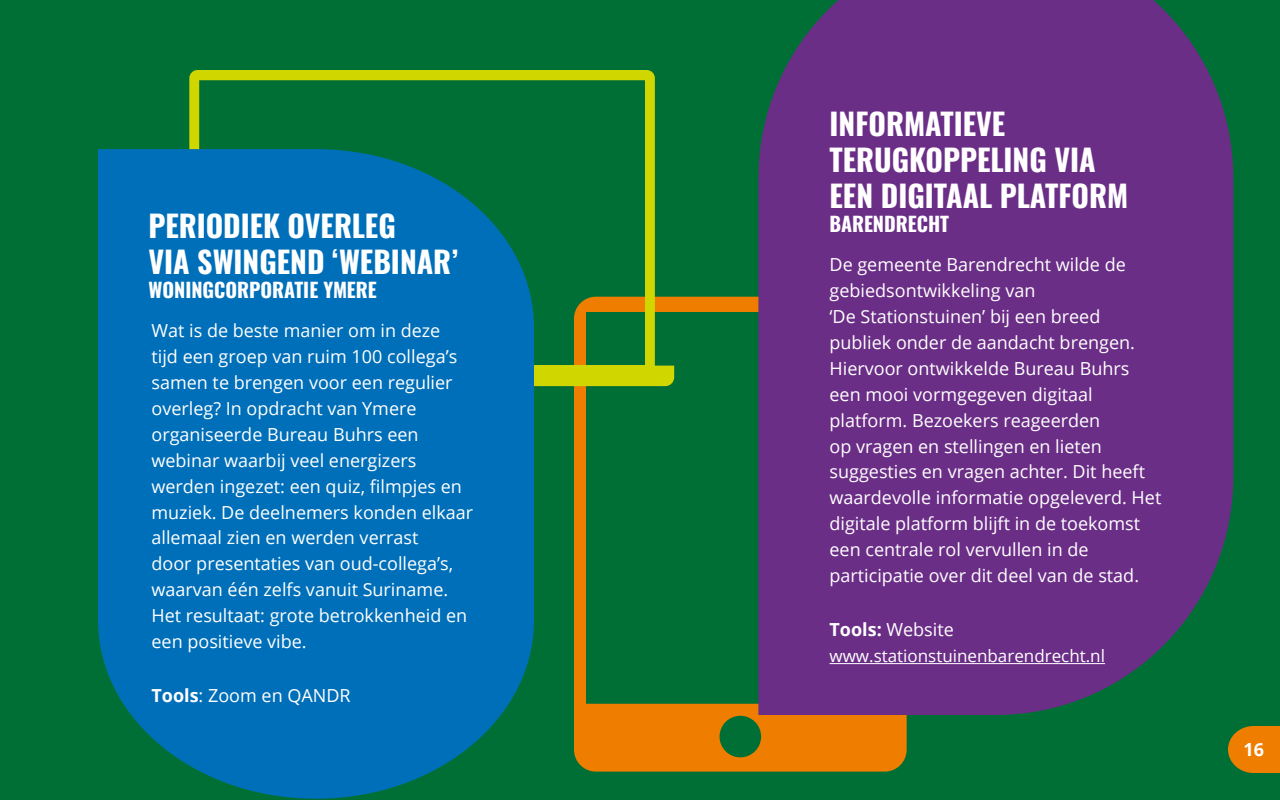
<style>
.page{position:relative;width:1280px;height:800px;background:#006f35}
.page>*{position:absolute;margin:0;border:0;box-sizing:border-box;transform-origin:0 0}
.t1{font:700 30px/36px "Oswald";color:#fff}
.t2{font:700 20px "Oswald";color:#fff}
.t3{font:18px/26px "Open Sans";color:#fff}
.t4{font:700 18px "Open Sans";color:#fff}
.t5{font:17px "Open Sans";color:#fff}
.s1{font-weight:700}
</style>
<div class="page">
<svg style="left:574px;top:297px;width:333px;height:475px"></svg>
<svg style="left:189px;top:70px;width:485px;height:316px"></svg>
<svg style="left:98px;top:149px;width:436px;height:650px;background:#006fad"></svg>
<div style="left:758px;top:0;width:475px;height:715px;background:#6b2e87"></div>
<hr style="left:830px;top:663px;width:275px;height:1px;background:#fff">
<svg style="left:1228px;top:726px;width:52px;height:47px;background:#d57b05"></svg>
<h1 class="t1" style="left:148px;top:205px;width:311px">PERIODIEK OVERLEG<br>VIA SWINGEND ‘WEBINAR’</h1>
<p class="t2" style="left:148px;top:272px;width:230px">WONINGCORPORATIE YMERE</p>
<p class="t3" style="left:152px;top:317px;width:323px">Wat is de beste manier om in deze<br>tijd een groep van ruim 100 collega’s samen te brengen voor een regulier overleg? In opdracht van Ymere organiseerde Bureau Buhrs een webinar waarbij veel energizers werden ingezet: een quiz, filmpjes en muziek. De deelnemers konden elkaar allemaal zien en werden verrast<br>door presentaties van oud-collega’s, waarvan één zelfs vanuit Suriname.<br>Het resultaat: grote betrokkenheid en een positieve vibe.</p>
<p class="t3" style="left:152px;top:682px;width:201px"><span class="s1">Tools</span>: Zoom en QANDR</p>
<h1 class="t1" style="left:830px;top:103px;width:300px">INFORMATIEVE<br>TERUGKOPPELING VIA<br>EEN DIGITAAL PLATFORM</h1>
<p class="t2" style="left:830px;top:206px;width:121px">BARENDRECHT</p>
<p class="t3" style="left:830px;top:251px;width:333px">De gemeente Barendrecht wilde de gebiedsontwikkeling van<br>‘De Stationstuinen’ bij een breed publiek onder de aandacht brengen.<br>Hiervoor ontwikkelde Bureau Buhrs een mooi vormgegeven digitaal platform. Bezoekers reageerden<br>op vragen en stellingen en lieten suggesties en vragen achter. Dit heeft waardevolle informatie opgeleverd. Het digitale platform blijft in de toekomst een centrale rol vervullen in de participatie over dit deel van de stad.</p>
<p class="t3" style="left:830px;top:616px;width:126px"><span class="s1">Tools:</span> Website</p>
<p class="t5" style="left:830px;top:645px;width:277px">www.stationstuinenbarendrecht.nl</p>
<p class="t4" style="left:1243px;top:737px;width:22px">16</p>
</div>
